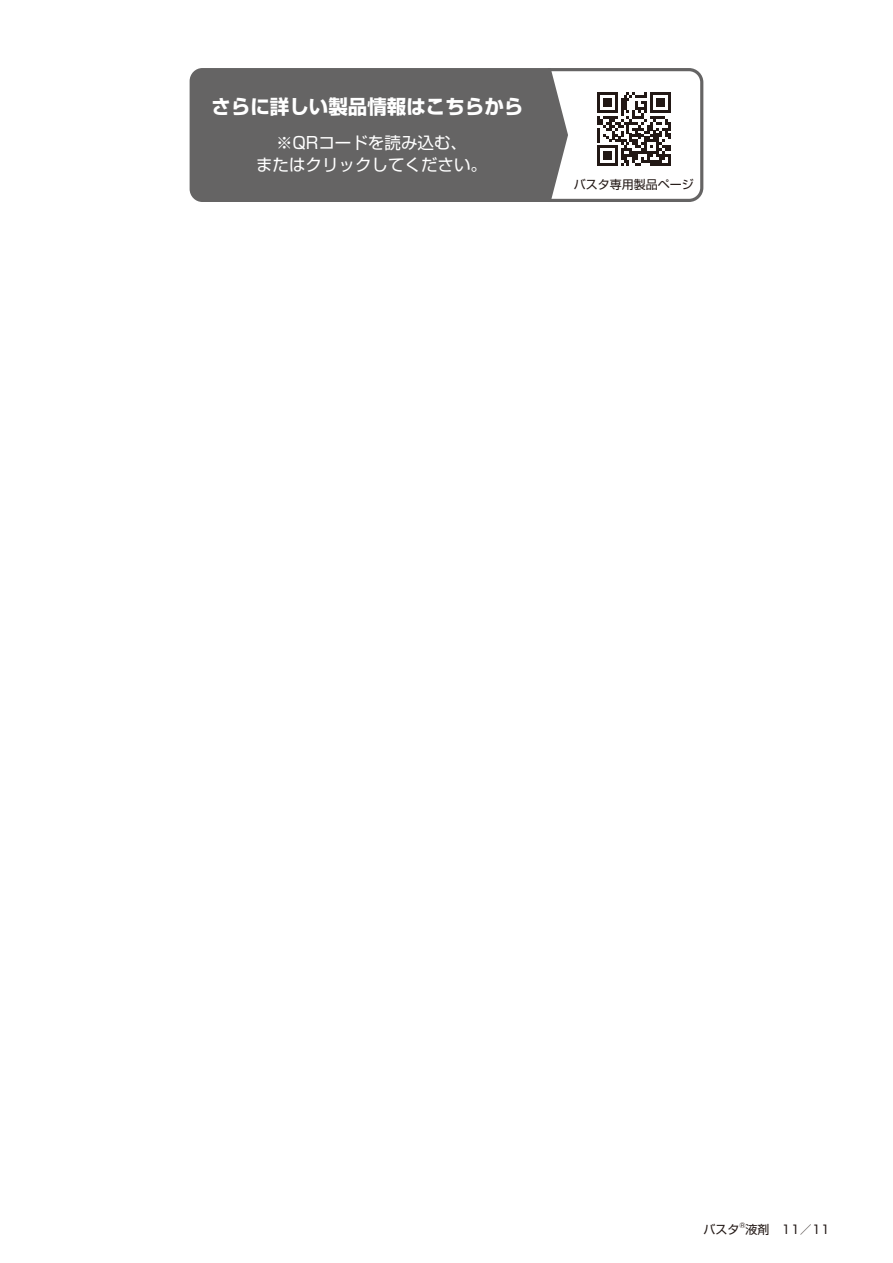
<style>
.page{position:relative;width:893px;height:1263px;background:#fff}
.page>*{position:absolute;margin:0;border:0;box-sizing:border-box;transform-origin:0 0}
.t1{font:700 19.5px "Shin Go Pr 6";color:#fff}
.t2{font:16.5px/22px "Shin Go Pr 6";color:#fff;text-align:center}
.t3{font:12px "Shin Go Pr 6";color:#221815}
.t4{font:7.05px "Shin Go Pr 6";color:#221815}
</style>
<div class="page">
<div style="left:190px;top:68px;width:356px;height:134px;background:#656464"></div>
<svg style="left:546px;top:68px;width:158px;height:134px"></svg>
<p class="t1" style="left:211px;top:92px;width:313px">さらに詳しい製品情報はこちらから</p>
<p class="t2" style="left:256px;top:130px;width:232px">※QRコードを読み込む、<br>またはクリックしてください。</p>
<p class="t3" style="left:574px;top:174px;width:121px">バスタ専用製品ページ</p>
<p class="t3" style="left:703px;top:1219px;width:37px">バスタ</p>
<p class="t4" style="left:739px;top:1219px;width:8px">®</p>
<p class="t3" style="left:746px;top:1219px;width:86px">液剤　11／11</p>
</div>
